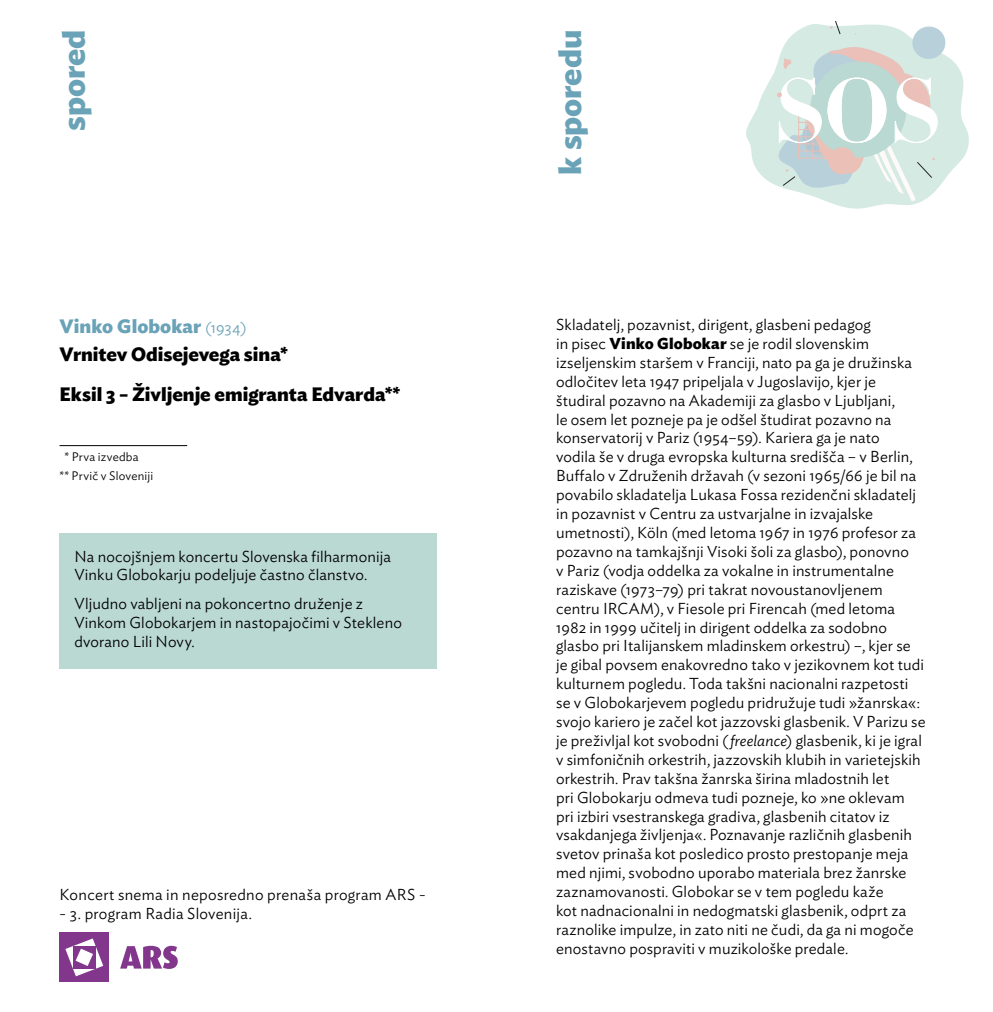
<style>
.page{position:relative;width:993px;height:1012px;background:#fff}
.page>*{position:absolute;margin:0;border:0;box-sizing:border-box;transform-origin:0 0}
.t1{font:700 31.5px "Ideal Sans";color:#6aa2b7}
.t2{font:700 19.25px/28px "Ideal Sans";color:#000}
.t3{font:300 15.75px/18.9px "Ideal Sans";letter-spacing:.01em;color:#000}
.t4{font:300 12.25px/18.9px "Ideal Sans";letter-spacing:.02em;color:#000}
.s1{color:#6aa2b7}
.s2{font-weight:300;font-size:15.75px;color:#6aa2b7}
.s3{font-weight:700}
.s4{font-style:italic}
</style>
<div class="page">
<svg style="left:746px;top:56px;width:223px;height:153px"></svg>
<svg style="left:776px;top:21px;width:170px;height:180px"></svg>
<hr style="left:59px;top:445px;width:128px;height:1px;background:#000">
<svg style="left:120px;top:946px;width:58px;height:23px"></svg>
<div style="left:60px;top:933px;width:49px;height:49px;background:#82368c"></div>
<svg style="left:65px;top:938px;width:38px;height:38px"></svg>
<div style="left:60px;top:533px;width:377px;height:136px;background:#bad9d2"></div>
<h1 class="t1" style="left:48px;top:131px;width:103px;rotate:-90deg">spored</h1>
<h1 class="t1" style="left:545px;top:175px;width:147px;rotate:-90deg">k sporedu</h1>
<p class="t2" style="left:60px;top:311px;width:230px"><span class="s1">Vinko Globokar</span> <span class="s2">(1934)<br></span>Vrnitev Odisejevega sina*</p>
<p class="t2" style="left:60px;top:379px;width:342px">Eksil 3 – Življenje emigranta Edvarda**</p>
<p class="t4" style="left:60px;top:446px;width:95px;text-indent:5px">* Prva izvedba<br>** Prvič v Sloveniji</p>
<p class="t3" style="left:74px;top:545px;width:318px">Na nocojšnjem koncertu Slovenska filharmonija<br>Vinku Globokarju podeljuje častno članstvo.</p>
<p class="t3" style="left:74px;top:592px;width:329px">Vljudno vabljeni na pokoncertno druženje z<br>Vinkom Globokarjem in nastopajočimi v Stekleno dvorano Lili Novy.</p>
<p class="t3" style="left:60px;top:884px;width:367px">Koncert snema in neposredno prenaša program ARS -</p>
<p class="t3" style="left:60px;top:903px;width:194px">- 3. program Radia Slovenija.</p>
<p class="t3" style="left:556px;top:314px;width:371px">Skladatelj, pozavnist, dirigent, glasbeni pedagog<br>in pisec <span class="s3">Vinko Globokar</span> se je rodil slovenskim izseljenskim staršem v Franciji, nato pa ga je družinska odločitev leta 1947 pripeljala v Jugoslavijo, kjer je študiral pozavno na Akademiji za glasbo v Ljubljani,<br>le osem let pozneje pa je odšel študirat pozavno na konservatorij v Pariz (1954–59). Kariera ga je nato<br>vodila še v druga evropska kulturna središča – v Berlin, Buffalo v Združenih državah (v sezoni 1965/66 je bil na povabilo skladatelja Lukasa Fossa rezidenčni skladatelj in pozavnist v Centru za ustvarjalne in izvajalske umetnosti), Köln (med letoma 1967 in 1976 profesor za pozavno na tamkajšnji Visoki šoli za glasbo), ponovno<br>v Pariz (vodja oddelka za vokalne in instrumentalne raziskave (1973–79) pri takrat novoustanovljenem centru IRCAM), v Fiesole pri Firencah (med letoma 1982 in 1999 učitelj in dirigent oddelka za sodobno glasbo pri Italijanskem mladinskem orkestru) –, kjer se je gibal povsem enakovredno tako v jezikovnem kot tudi kulturnem pogledu. Toda takšni nacionalni razpetosti se v Globokarjevem pogledu pridružuje tudi »žanrska«: svojo kariero je začel kot jazzovski glasbenik. V Parizu se je preživljal kot svobodni (<span class="s4">freelance</span>) glasbenik, ki je igral v simfoničnih orkestrih, jazzovskih klubih in varietejskih orkestrih. Prav takšna žanrska širina mladostnih let<br>pri Globokarju odmeva tudi pozneje, ko »ne oklevam pri izbiri vsestranskega gradiva, glasbenih citatov iz vsakdanjega življenja«. Poznavanje različnih glasbenih svetov prinaša kot posledico prosto prestopanje meja med njimi, svobodno uporabo materiala brez žanrske zaznamovanosti. Globokar se v tem pogledu kaže<br>kot nadnacionalni in nedogmatski glasbenik, odprt za raznolike impulze, in zato niti ne čudi, da ga ni mogoče enostavno pospraviti v muzikološke predale.</p>
</div>
